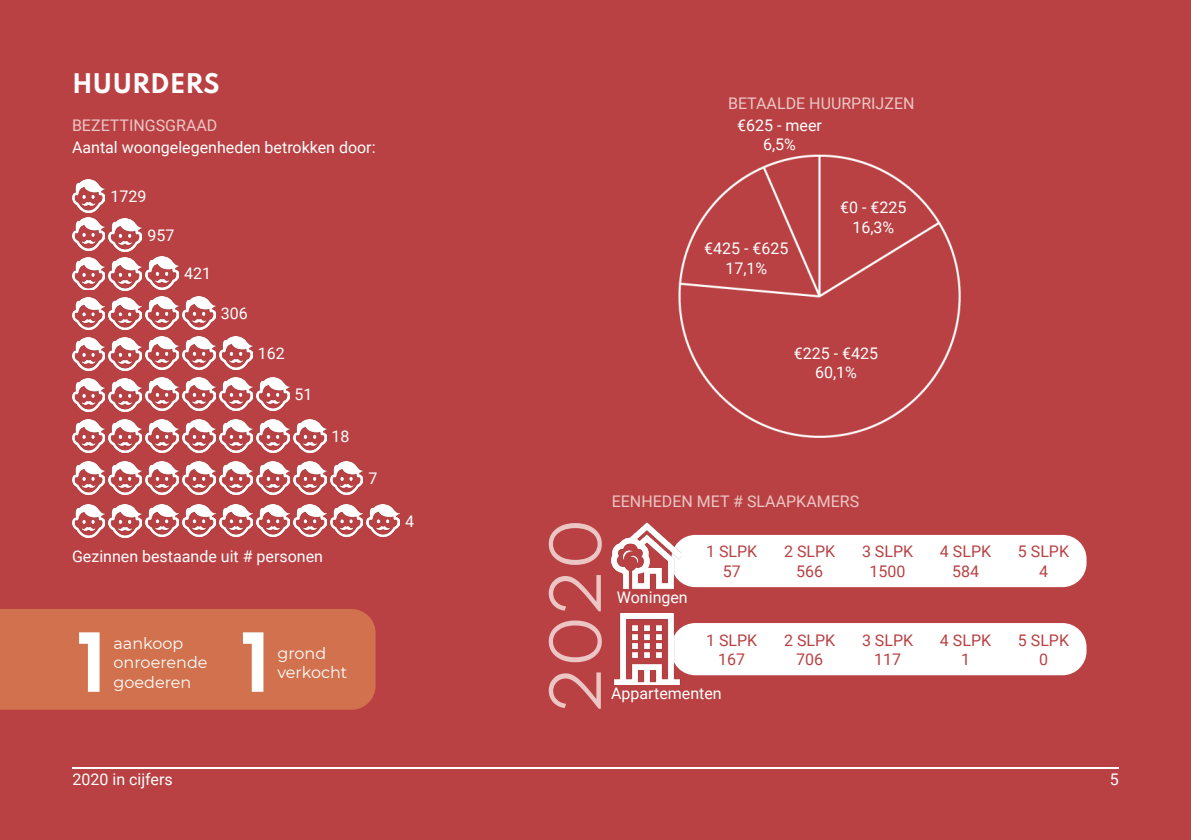
<style>
.page{position:relative;width:1191px;height:840px;background:#fff}
.page>*{position:absolute;margin:0;border:0;box-sizing:border-box;transform-origin:0 0}
.t1{font:100 72px "Spartan";color:#fff}
.t2{font:100 62px "Spartan";color:#ecc6c4}
.t3{font:100 24px "Spartan";color:#fff}
.t4{font:16px/19.2px "Roboto";color:#fff;text-align:center}
.t5{font:16px/19.2px "Roboto";color:#b94143;text-align:center}
.t6{font:16px "Roboto";color:#ecc6c4}
.t7{font:16px/19.2px "Montserrat";color:#fff}
</style>
<div class="page">
<div style="left:0;top:0;width:1191px;height:839px;background:#b94143"></div>
<div style="left:0;top:609px;width:375px;height:100px;background:#d1714d"></div>
<img style="left:72px;top:179px;width:33px;height:33px">
<img style="left:72px;top:217px;width:33px;height:33px">
<img style="left:109px;top:218px;width:33px;height:33px">
<img style="left:72px;top:257px;width:33px;height:32px">
<img style="left:109px;top:257px;width:33px;height:33px">
<img style="left:146px;top:256px;width:33px;height:33px">
<img style="left:72px;top:297px;width:33px;height:33px">
<img style="left:109px;top:297px;width:33px;height:33px">
<img style="left:146px;top:296px;width:33px;height:33px">
<img style="left:183px;top:296px;width:32px;height:33px">
<img style="left:72px;top:337px;width:33px;height:33px">
<img style="left:109px;top:337px;width:33px;height:33px">
<img style="left:146px;top:336px;width:33px;height:33px">
<img style="left:183px;top:336px;width:32px;height:33px">
<img style="left:219px;top:336px;width:33px;height:33px">
<img style="left:72px;top:378px;width:33px;height:33px">
<img style="left:109px;top:378px;width:33px;height:33px">
<img style="left:146px;top:377px;width:33px;height:33px">
<img style="left:183px;top:377px;width:32px;height:33px">
<img style="left:219px;top:377px;width:33px;height:33px">
<img style="left:256px;top:377px;width:33px;height:33px">
<img style="left:72px;top:419px;width:33px;height:33px">
<img style="left:109px;top:419px;width:33px;height:33px">
<img style="left:146px;top:419px;width:33px;height:33px">
<img style="left:183px;top:419px;width:32px;height:33px">
<img style="left:219px;top:419px;width:33px;height:33px">
<img style="left:256px;top:419px;width:33px;height:33px">
<img style="left:293px;top:419px;width:33px;height:33px">
<img style="left:72px;top:461px;width:33px;height:33px">
<img style="left:109px;top:461px;width:33px;height:33px">
<img style="left:146px;top:461px;width:33px;height:33px">
<img style="left:183px;top:461px;width:32px;height:33px">
<img style="left:219px;top:461px;width:33px;height:33px">
<img style="left:256px;top:461px;width:33px;height:33px">
<img style="left:293px;top:461px;width:33px;height:33px">
<img style="left:330px;top:461px;width:33px;height:33px">
<img style="left:72px;top:504px;width:33px;height:33px">
<img style="left:109px;top:504px;width:33px;height:33px">
<img style="left:146px;top:504px;width:33px;height:32px">
<img style="left:183px;top:504px;width:32px;height:32px">
<img style="left:219px;top:504px;width:33px;height:32px">
<img style="left:256px;top:504px;width:33px;height:32px">
<img style="left:293px;top:504px;width:33px;height:32px">
<img style="left:330px;top:504px;width:33px;height:32px">
<img style="left:367px;top:504px;width:33px;height:32px">
<hr style="left:72px;top:766px;width:1047px;height:2px;background:#fff">
<div style="left:671px;top:534px;width:415px;height:52px;background:#fff;border-radius:24px"></div>
<div style="left:671px;top:622px;width:415px;height:53px;background:#fff;border-radius:24px"></div>
<img style="left:613px;top:613px;width:69px;height:71px">
<img style="left:611px;top:522px;width:71px;height:67px">
<img style="left:678px;top:155px;width:282px;height:282px">
<h3 class="t3" style="left:72px;top:65px;width:149px">HUURDERS</h3>
<p class="t6" style="left:72px;top:114px;width:147px">BEZETTINGSGRAAD</p>
<p class="t4" style="left:72px;top:136px;width:305px">Aantal woongelegenheden betrokken door:</p>
<p class="t4" style="left:110px;top:185px;width:37px">1729</p>
<p class="t4" style="left:147px;top:225px;width:28px">957</p>
<p class="t4" style="left:184px;top:263px;width:28px">421</p>
<p class="t4" style="left:221px;top:303px;width:28px">306</p>
<p class="t4" style="left:258px;top:343px;width:28px">162</p>
<p class="t4" style="left:295px;top:384px;width:19px">51</p>
<p class="t4" style="left:331px;top:425px;width:19px">18</p>
<p class="t4" style="left:368px;top:467px;width:10px">7</p>
<p class="t4" style="left:72px;top:545px;width:252px">Gezinnen bestaande uit # personen</p>
<h1 class="t1" style="left:77px;top:608px;width:32px">1</h1>
<p class="t7" style="left:114px;top:633px;width:96px">aankoop onroerende goederen</p>
<h1 class="t1" style="left:241px;top:608px;width:32px">1</h1>
<p class="t7" style="left:277px;top:642px;width:50px">grond</p>
<p class="t7" style="left:277px;top:662px;width:71px">verkocht</p>
<p class="t4" style="left:405px;top:510px;width:10px">4</p>
<p class="t6" style="left:728px;top:92px;width:188px">BETAALDE HUURPRIJZEN</p>
<p class="t4" style="left:737px;top:115px;width:86px">€625 - meer<br>6,5%</p>
<p class="t4" style="left:704px;top:238px;width:86px">€425 - €625<br>17,1%</p>
<p class="t4" style="left:840px;top:197px;width:68px">€0 - €225<br>16,3%</p>
<p class="t4" style="left:794px;top:343px;width:86px">€225 - €425<br>60,1%</p>
<h2 class="t2" style="left:529px;top:712px;width:196px;rotate:-90deg">2020</h2>
<p class="t6" style="left:612px;top:489px;width:249px">EENHEDEN MET # SLAAPKAMERS</p>
<p class="t4" style="left:617px;top:587px;width:72px">Woningen</p>
<p class="t5" style="left:706px;top:541px;width:53px">1 SLPK<br>57</p>
<p class="t5" style="left:706px;top:629px;width:53px">1 SLPK<br>167</p>
<p class="t4" style="left:611px;top:682px;width:112px">Appartementen</p>
<p class="t5" style="left:784px;top:541px;width:53px">2 SLPK<br>566</p>
<p class="t5" style="left:784px;top:629px;width:53px">2 SLPK<br>706</p>
<p class="t5" style="left:862px;top:541px;width:53px">3 SLPK<br>1500</p>
<p class="t5" style="left:862px;top:629px;width:53px">3 SLPK<br>117</p>
<p class="t5" style="left:940px;top:541px;width:53px">4 SLPK<br>584</p>
<p class="t5" style="left:940px;top:629px;width:53px">4 SLPK<br>1</p>
<p class="t5" style="left:1018px;top:541px;width:53px">5 SLPK<br>4</p>
<p class="t5" style="left:1018px;top:629px;width:53px">5 SLPK<br>0</p>
<p class="t4" style="left:72px;top:768px;width:102px">2020 in cijfers</p>
<p class="t4" style="left:1110px;top:768px;width:10px">5</p>
</div>
